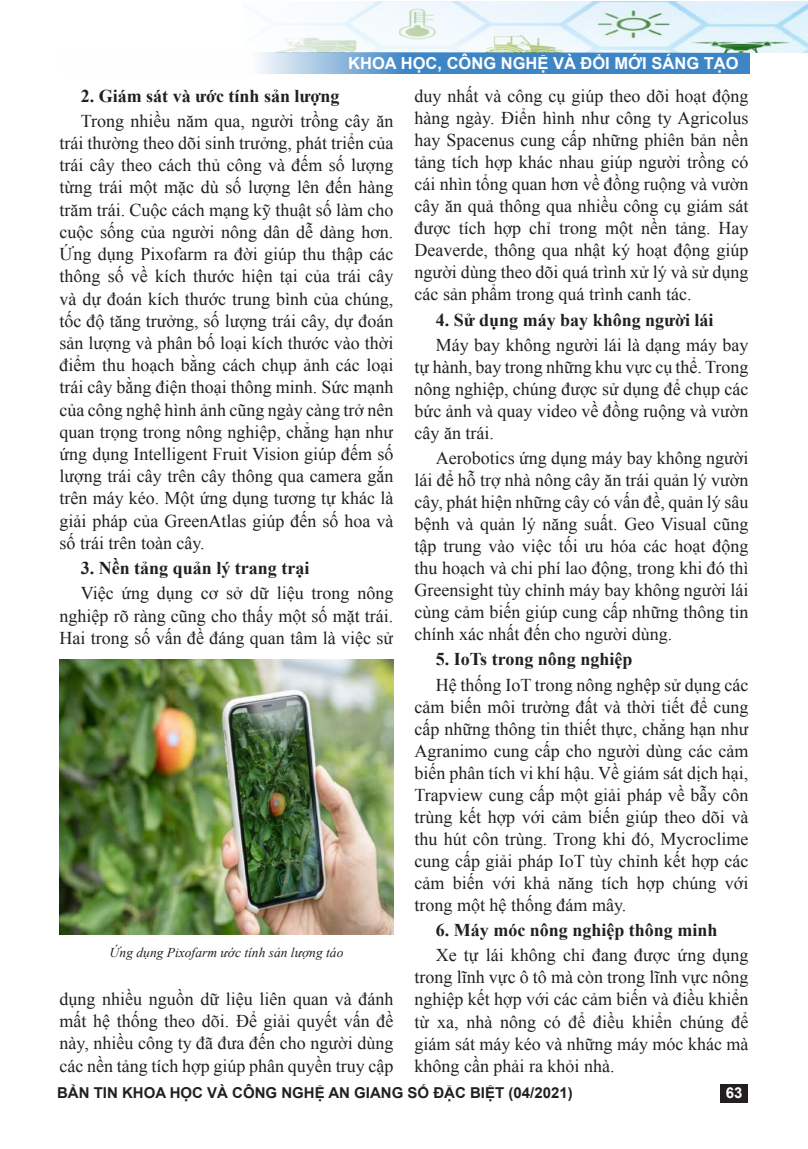
<style>
.page{position:relative;width:808px;height:1149px;background:#fff}
.page>*{position:absolute;margin:0;border:0;box-sizing:border-box;transform-origin:0 0}
.t1{font:18px/22px "Times New Roman";color:#231f20;text-align:justify}
.t2{font:700 18px "Times New Roman";color:#231f20}
.t3{font:700 16.5px "Arial";color:#fff}
.t4{font:700 15px "Arial";color:#231f20}
.t5{font:700 15px "Arial";color:#fff}
.t6{font:italic 13.5px "Times New Roman";color:#231f20}
</style>
<div class="page">
<svg style="left:259px;top:53px;width:490px;height:21px;background:#5996cd"></svg>
<div style="left:720px;top:1083px;width:28px;height:19px;background:#231f20"></div>
<img style="left:257px;top:2px;width:551px;height:51px">
<img style="left:60px;top:659px;width:333px;height:274px">
<p class="t3" style="left:348px;top:52px;width:392px">KHOA HỌC, CÔNG NGHỆ VÀ ĐỔI MỚI SÁNG TẠO</p>
<p class="t2" style="left:81px;top:83px;width:260px">2. Giám sát và ước tính sản lượng</p>
<p class="t1" style="left:60px;top:109px;width:335px;text-indent:21px">Trong nhiều năm qua, người trồng cây ăn trái thường theo dõi sinh trưởng, phát triển của trái cây theo cách thủ công và đếm số lượng từng trái một mặc dù số lượng lên đến hàng trăm trái. Cuộc cách mạng kỹ thuật số làm cho cuộc sống của người nông dân dễ dàng hơn.<br>Ứng dụng Pixofarm ra đời giúp thu thập các thông số về kích thước hiện tại của trái cây và dự đoán kích thước trung bình của chúng, tốc độ tăng trưởng, số lượng trái cây, dự đoán sản lượng và phân bố loại kích thước vào thời điểm thu hoạch bằng cách chụp ảnh các loại trái cây bằng điện thoại thông minh. Sức mạnh của công nghệ hình ảnh cũng ngày càng trở nên quan trọng trong nông nghiệp, chẳng hạn như ứng dụng Intelligent Fruit Vision giúp đếm số lượng trái cây trên cây thông qua camera gắn trên máy kéo. Một ứng dụng tương tự khác là giải pháp của GreenAtlas giúp đến số hoa và số trái trên toàn cây.</p>
<p class="t2" style="left:81px;top:555px;width:230px">3. Nền tảng quản lý trang trại</p>
<p class="t1" style="left:60px;top:581px;width:335px;text-indent:21px">Việc ứng dụng cơ sở dữ liệu trong nông nghiệp rõ ràng cũng cho thấy một số mặt trái.<br>Hai trong số vấn đề đáng quan tâm là việc sử</p>
<p class="t6" style="left:109px;top:942px;width:235px">Ứng dụng Pixofarm ước tính sản lượng táo</p>
<p class="t1" style="left:60px;top:987px;width:335px">dụng nhiều nguồn dữ liệu liên quan và đánh mất hệ thống theo dõi. Để giải quyết vấn đề này, nhiều công ty đã đưa đến cho người dùng các nền tảng tích hợp giúp phân quyền truy cập</p>
<p class="t1" style="left:415px;top:84px;width:335px">duy nhất và công cụ giúp theo dõi hoạt động hàng ngày. Điển hình như công ty Agricolus hay Spacenus cung cấp những phiên bản nền tảng tích hợp khác nhau giúp người trồng có cái nhìn tổng quan hơn về đồng ruộng và vườn cây ăn quả thông qua nhiều công cụ giám sát được tích hợp chỉ trong một nền tảng. Hay Deaverde, thông qua nhật ký hoạt động giúp người dùng theo dõi quá trình xử lý và sử dụng các sản phẩm trong quá trình canh tác.</p>
<p class="t2" style="left:436px;top:307px;width:279px">4. Sử dụng máy bay không người lái</p>
<p class="t1" style="left:415px;top:333px;width:335px;text-indent:21px">Máy bay không người lái là dạng máy bay tự hành, bay trong những khu vực cụ thể. Trong nông nghiệp, chúng được sử dụng để chụp các bức ảnh và quay video về đồng ruộng và vườn cây ăn trái.</p>
<p class="t1" style="left:415px;top:446px;width:335px;text-indent:21px">Aerobotics ứng dụng máy bay không người lái để hỗ trợ nhà nông cây ăn trái quản lý vườn cây, phát hiện những cây có vấn đề, quản lý sâu bệnh và quản lý năng suất. Geo Visual cũng tập trung vào việc tối ưu hóa các hoạt động thu hoạch và chi phí lao động, trong khi đó thì Greensight tùy chỉnh máy bay không người lái cùng cảm biến giúp cung cấp những thông tin chính xác nhất đến cho người dùng.</p>
<p class="t2" style="left:436px;top:646px;width:198px">5. IoTs trong nông nghiệp</p>
<p class="t1" style="left:415px;top:673px;width:335px;text-indent:21px">Hệ thống IoT trong nông nghệp sử dụng các cảm biến môi trường đất và thời tiết để cung cấp những thông tin thiết thực, chẳng hạn như Agranimo cung cấp cho người dùng các cảm biến phân tích vi khí hậu. Về giám sát dịch hại, Trapview cung cấp một giải pháp về bẫy côn trùng kết hợp với cảm biến giúp theo dõi và thu hút côn trùng. Trong khi đó, Mycroclime cung cấp giải pháp IoT tùy chỉnh kết hợp các cảm biến với khả năng tích hợp chúng với trong một hệ thống đám mây.</p>
<p class="t2" style="left:436px;top:917px;width:283px">6. Máy móc nông nghiệp thông minh</p>
<p class="t1" style="left:415px;top:943px;width:335px;text-indent:21px">Xe tự lái không chỉ đang được ứng dụng trong lĩnh vực ô tô mà còn trong lĩnh vực nông nghiệp kết hợp với các cảm biến và điều khiển từ xa, nhà nông có để điều khiển chúng để giám sát máy kéo và những máy móc khác mà không cần phải ra khỏi nhà.</p>
<p class="t4" style="left:57px;top:1081px;width:517px">BẢN TIN KHOA HỌC VÀ CÔNG NGHỆ AN GIANG SỐ ĐẶC BIỆT (04/2021)</p>
<p class="t5" style="left:726px;top:1081px;width:18px">63</p>
</div>
